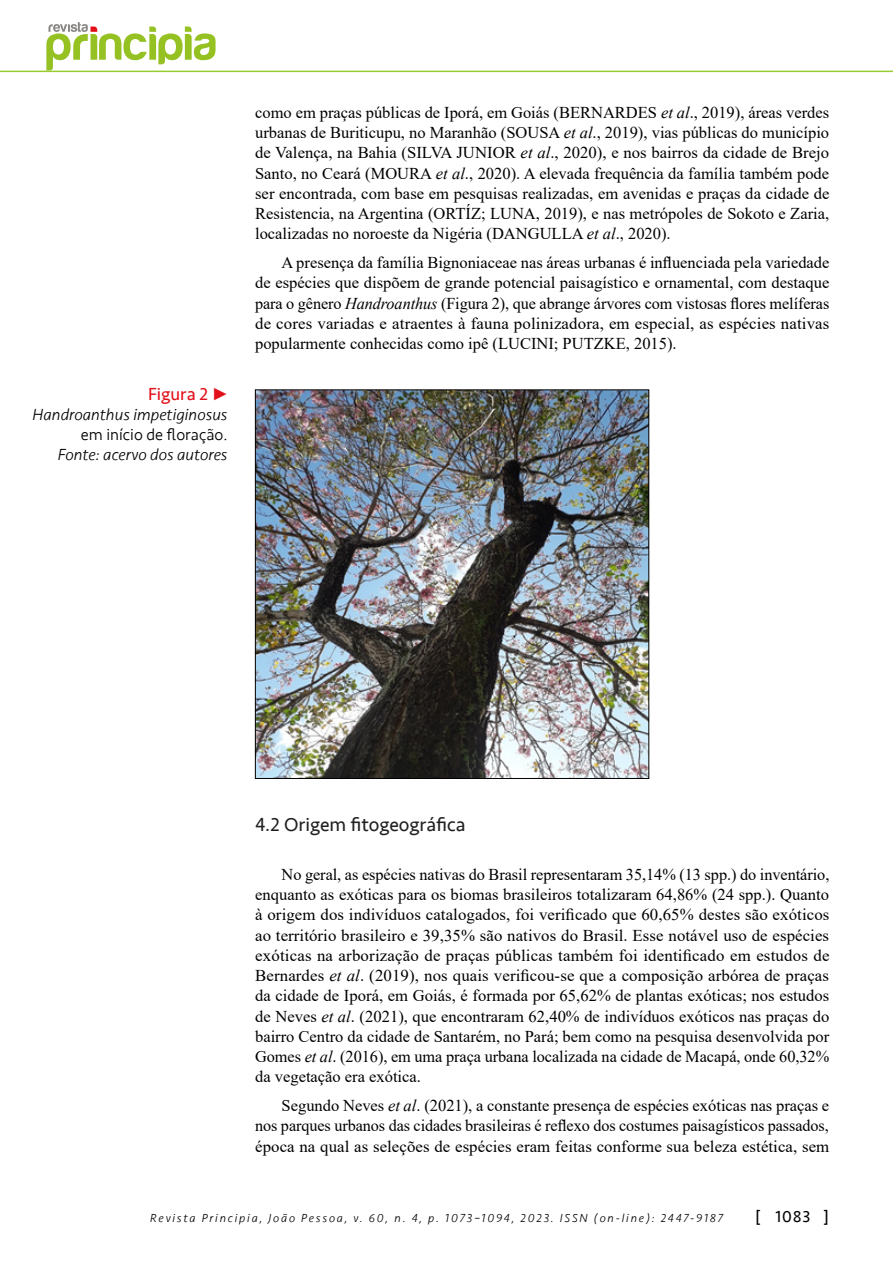
<style>
.page{position:relative;width:893px;height:1263px;background:#fff}
.page>*{position:absolute;margin:0;border:0;box-sizing:border-box;transform-origin:0 0}
.t1{font:19.5px "Seravek";color:#212121}
.t2{font:18px "Seravek";color:#e2101a}
.t3{font:16.5px/20.2px "Times New Roman";color:#000;text-align:justify}
.t4{font:italic 300 16.5px "Seravek";color:#000}
.t5{font:300 16.5px "Seravek";color:#000}
.t6{font:16.5px "Seravek";color:#000}
.t7{font:italic 300 12px "Seravek";letter-spacing:.15em;color:#000}
.s1{font-style:italic}
</style>
<div class="page">
<hr style="left:0;top:71px;width:893px;height:1px;background:#9c3">
<img style="left:257px;top:392px;width:390px;height:385px">
<div style="left:255px;top:390px;width:394px;height:389px;border:1px solid #000"></div>
<svg style="left:46px;top:22px;width:170px;height:49px"></svg>
<p class="t2" style="left:148px;top:380px;width:81px">Figura 2 •</p>
<p class="t4" style="left:33px;top:405px;width:196px">Handroanthus impetiginosus</p>
<p class="t5" style="left:81px;top:425px;width:148px">em início de floração.</p>
<p class="t4" style="left:58px;top:445px;width:171px">Fonte: acervo dos autores</p>
<p class="t3" style="left:255px;top:102px;width:576px">como em praças públicas de Iporá, em Goiás (BERNARDES <span class="s1">et al</span>., 2019), áreas verdes urbanas de Buriticupu, no Maranhão (SOUSA <span class="s1">et al</span>., 2019), vias públicas do município de Valença, na Bahia (SILVA JUNIOR <span class="s1">et al</span>., 2020), e nos bairros da cidade de Brejo Santo, no Ceará (MOURA <span class="s1">et al</span>., 2020). A elevada frequência da família também pode ser encontrada, com base em pesquisas realizadas, em avenidas e praças da cidade de Resistencia, na Argentina (ORTÍZ; LUNA, 2019), e nas metrópoles de Sokoto e Zaria, localizadas no noroeste da Nigéria (DANGULLA <span class="s1">et al</span>., 2020).</p>
<p class="t3" style="left:255px;top:252px;width:576px;text-indent:26px">A presença da família Bignoniaceae nas áreas urbanas é influenciada pela variedade de espécies que dispõem de grande potencial paisagístico e ornamental, com destaque para o gênero <span class="s1">Handroanthus</span> (Figura 2), que abrange árvores com vistosas flores melíferas de cores variadas e atraentes à fauna polinizadora, em especial, as espécies nativas popularmente conhecidas como ipê (LUCINI; PUTZKE, 2015).</p>
<p class="t1" style="left:255px;top:809px;width:212px">4.2 Origem fitogeográfica</p>
<p class="t3" style="left:255px;top:864px;width:576px;text-indent:26px">No geral, as espécies nativas do Brasil representaram 35,14% (13 spp.) do inventário, enquanto as exóticas para os biomas brasileiros totalizaram 64,86% (24 spp.). Quanto à origem dos indivíduos catalogados, foi verificado que 60,65% destes são exóticos ao território brasileiro e 39,35% são nativos do Brasil. Esse notável uso de espécies exóticas na arborização de praças públicas também foi identificado em estudos de Bernardes <span class="s1">et al</span>. (2019), nos quais verificou-se que a composição arbórea de praças da cidade de Iporá, em Goiás, é formada por 65,62% de plantas exóticas; nos estudos de Neves <span class="s1">et al</span>. (2021), que encontraram 62,40% de indivíduos exóticos nas praças do bairro Centro da cidade de Santarém, no Pará; bem como na pesquisa desenvolvida por Gomes <span class="s1">et al</span>. (2016), em uma praça urbana localizada na cidade de Macapá, onde 60,32% da vegetação era exótica.</p>
<p class="t3" style="left:255px;top:1095px;width:576px;text-indent:26px">Segundo Neves <span class="s1">et al</span>. (2021), a constante presença de espécies exóticas nas praças e nos parques urbanos das cidades brasileiras é reflexo dos costumes paisagísticos passados, época na qual as seleções de espécies eram feitas conforme sua beleza estética, sem</p>
<p class="t7" style="left:150px;top:1211px;width:574px">Revista Principia, João Pessoa, v. 60, n. 4, p. 1073–1094, 2023. ISSN (on-line): 2447-9187</p>
<p class="t6" style="left:755px;top:1204px;width:76px">[ 1083 ]</p>
</div>
